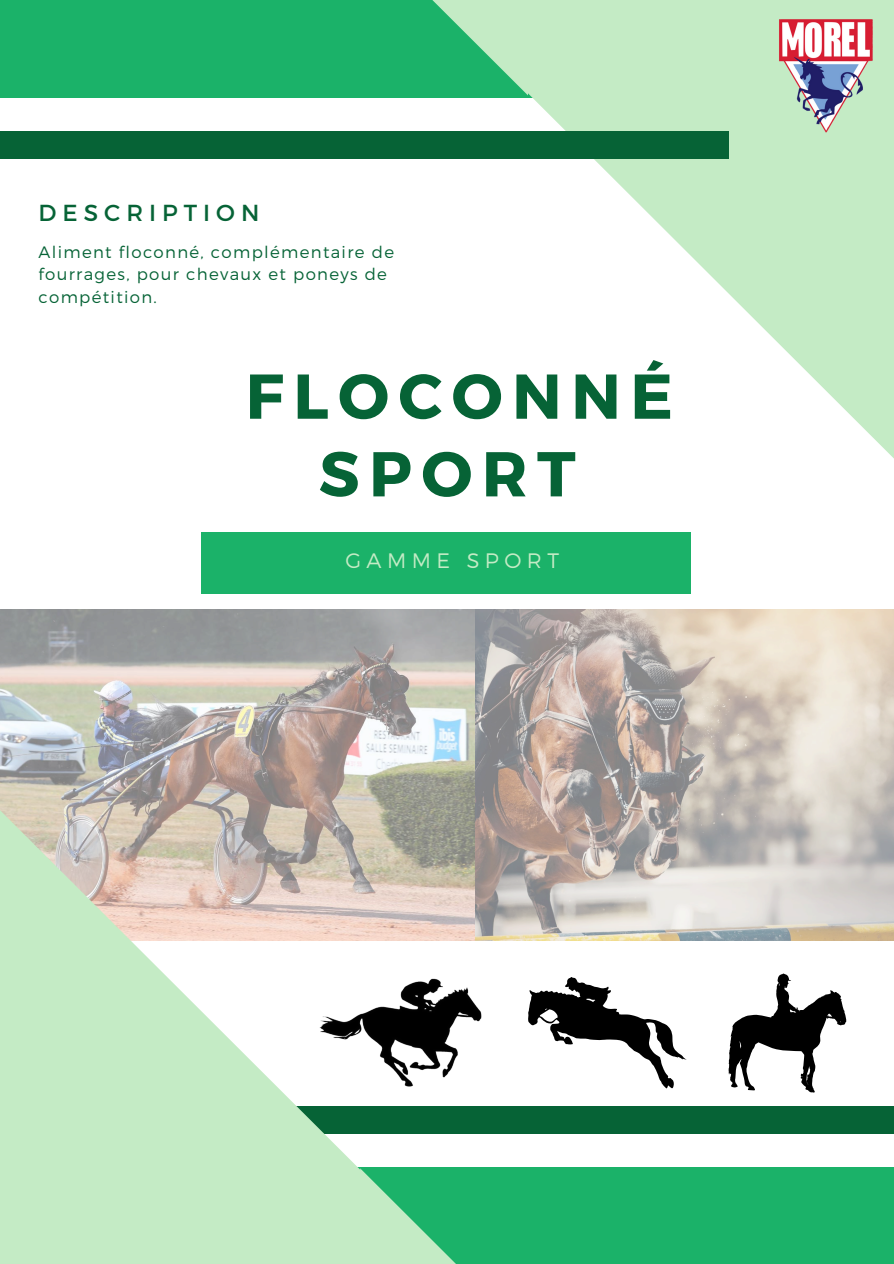
<style>
.page{position:relative;width:894px;height:1264px;background:#fff}
.page>*{position:absolute;margin:0;border:0;box-sizing:border-box;transform-origin:0 0}
.t1{font:700 63.15px/77.7px "Montserrat";letter-spacing:.15em;color:#066336;text-align:center}
.t2{font:23.1px "Montserrat";letter-spacing:.26em;color:#066336}
.t3{font:300 20.85px "Montserrat";letter-spacing:.26em;color:#c4ebc5}
.t4{font:300 16.5px/22.5px "Montserrat";letter-spacing:.08em;color:#066336}
</style>
<div class="page">
<div style="left:201px;top:532px;width:490px;height:61px;background:#1bb269"></div>
<div style="left:119px;top:1167px;width:774px;height:96px;background:#1bb269"></div>
<div style="left:0;top:0;width:771px;height:97px;background:#1bb269"></div>
<div style="left:204px;top:1106px;width:689px;height:27px;background:#066336"></div>
<svg style="left:528px;top:977px;width:158px;height:111px"></svg>
<svg style="left:728px;top:973px;width:118px;height:119px"></svg>
<svg style="left:421px;top:0;width:472px;height:458px"></svg>
<div style="left:0;top:131px;width:728px;height:27px;background:#066336"></div>
<img style="left:771px;top:14px;width:107px;height:131px">
<img style="left:0;top:610px;width:893px;height:330px">
<img style="left:475px;top:1004px;width:7px;height:18px">
<svg style="left:0;top:781px;width:475px;height:482px;fill:#c4ebc5"></svg>
<h2 class="t2" style="left:39px;top:197px;width:222px">DESCRIPTION</h2>
<p class="t4" style="left:39px;top:240px;width:357px">Aliment floconné, complémentaire de fourrages, pour chevaux et poneys de compétition.</p>
<p class="t1" style="left:245px;top:354px;width:428px">FLOCONNÉ<br>SPORT</p>
<p class="t3" style="left:345px;top:547px;width:215px">GAMME SPORT</p>
</div>
